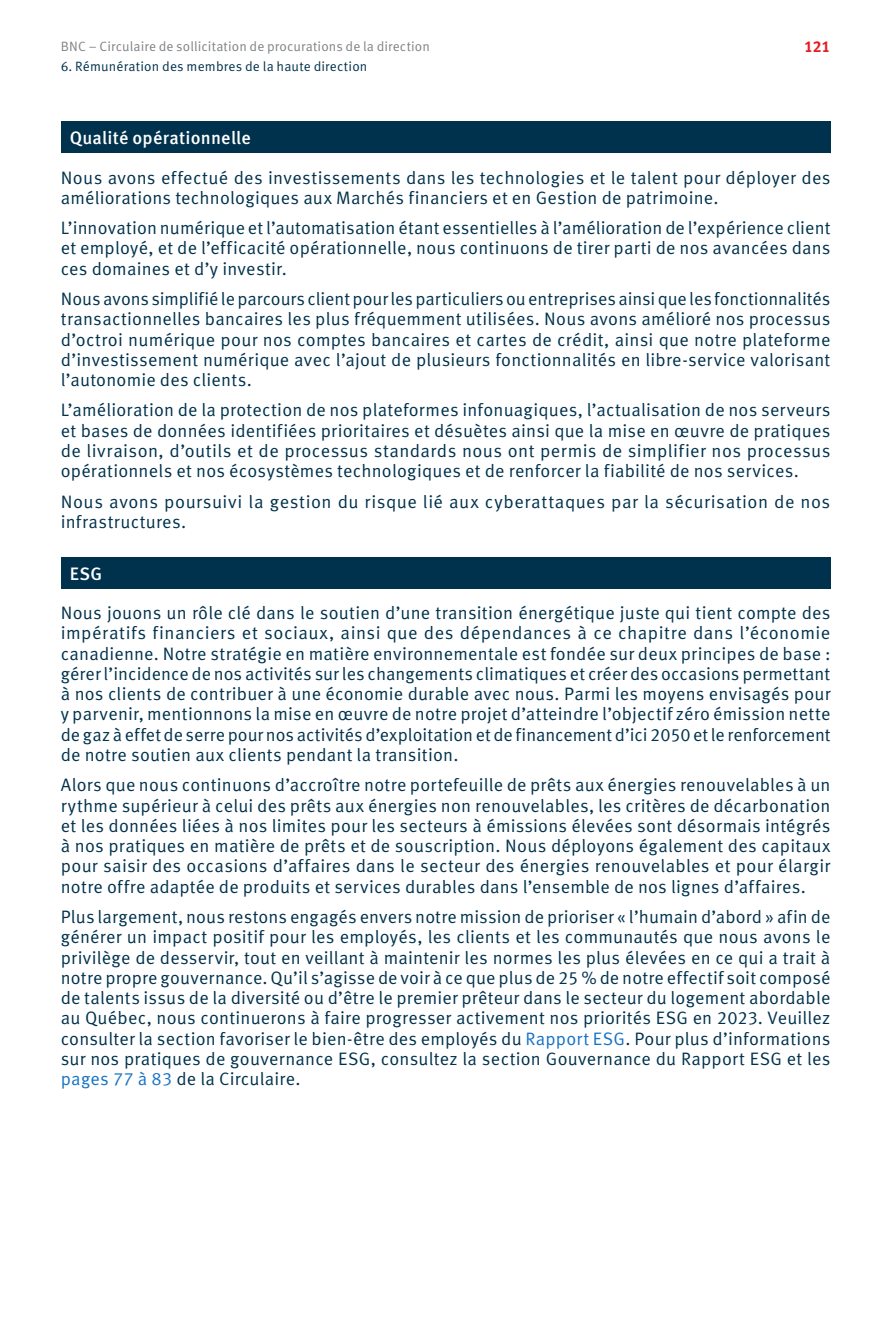
<style>
.page{position:relative;width:871px;height:1337px;background:#fff}
.page>*{position:absolute;margin:0;border:0;box-sizing:border-box;transform-origin:0 0}
.Texte{font:18px/20.2px "Meta Pro Norm";letter-spacing:.015em;color:#00324d;text-align:justify}
.Header_6_5_pt{font:500 18px "Meta Pro";letter-spacing:.015em;color:#fff}
.t1{font:700 15.75px "Meta Pro";color:#e41c23}
.t2{font:13.5px "Meta Pro Norm";letter-spacing:.005em;color:#808285}
.t3{font:13.5px "Meta Pro Norm";letter-spacing:.01em;color:#00324d}
.s1{color:#1572c5}
</style>
<div class="page">
<div style="left:61px;top:122px;width:769px;height:31px;background:#00324d"></div>
<hr style="left:830px;top:121px;width:1px;height:32px;background:#00324d">
<div style="left:61px;top:557px;width:769px;height:32px;background:#00324d"></div>
<hr style="left:830px;top:557px;width:1px;height:32px;background:#00324d">
<p class="t2" style="left:61px;top:36px;width:371px">BNC – Circulaire de sollicitation de procurations de la direction</p>
<p class="t3" style="left:61px;top:56px;width:308px">6. Rémunération des membres de la haute direction</p>
<p class="t1" style="left:804px;top:35px;width:28px">121</p>
<p class="Header_6_5_pt" style="left:70px;top:124px;width:183px">Qualité opérationnelle</p>
<p class="Texte" style="left:61px;top:166px;width:771px">Nous avons effectué des investissements dans les technologies et le talent pour déployer des améliorations technologiques aux Marchés financiers et en Gestion de patrimoine.</p>
<p class="Texte" style="left:61px;top:217px;width:771px">L’innovation numérique et l’automatisation étant essentielles à l’amélioration de l’expérience client et employé, et de l’efficacité opérationnelle, nous continuons de tirer parti de nos avancées dans ces domaines et d’y investir.</p>
<p class="Texte" style="left:61px;top:287px;width:771px">Nous avons simplifié le parcours client pour les particuliers ou entreprises ainsi que les fonctionnalités transactionnelles bancaires les plus fréquemment utilisées. Nous avons amélioré nos processus d’octroi numérique pour nos comptes bancaires et cartes de crédit, ainsi que notre plateforme d’investissement numérique avec l’ajout de plusieurs fonctionnalités en libre-service valorisant l’autonomie des clients.</p>
<p class="Texte" style="left:61px;top:399px;width:771px">L’amélioration de la protection de nos plateformes infonuagiques, l’actualisation de nos serveurs et bases de données identifiées prioritaires et désuètes ainsi que la mise en œuvre de pratiques de livraison, d’outils et de processus standards nous ont permis de simplifier nos processus opérationnels et nos écosystèmes technologiques et de renforcer la fiabilité de nos services.</p>
<p class="Texte" style="left:61px;top:490px;width:771px">Nous avons poursuivi la gestion du risque lié aux cyberattaques par la sécurisation de nos infrastructures.</p>
<p class="Header_6_5_pt" style="left:70px;top:559px;width:34px">ESG</p>
<p class="Texte" style="left:61px;top:601px;width:771px">Nous jouons un rôle clé dans le soutien d’une transition énergétique juste qui tient compte des impératifs financiers et sociaux, ainsi que des dépendances à ce chapitre dans l’économie canadienne. Notre stratégie en matière environnementale est fondée sur deux principes de base : gérer l’incidence de nos activités sur les changements climatiques et créer des occasions permettant à nos clients de contribuer à une économie durable avec nous. Parmi les moyens envisagés pour y parvenir, mentionnons la mise en œuvre de notre projet d’atteindre l’objectif zéro émission nette de gaz à effet de serre pour nos activités d’exploitation et de financement d’ici 2050 et le renforcement de notre soutien aux clients pendant la transition.</p>
<p class="Texte" style="left:61px;top:774px;width:771px">Alors que nous continuons d’accroître notre portefeuille de prêts aux énergies renouvelables à un rythme supérieur à celui des prêts aux énergies non renouvelables, les critères de décarbonation et les données liées à nos limites pour les secteurs à émissions élevées sont désormais intégrés à nos pratiques en matière de prêts et de souscription. Nous déployons également des capitaux pour saisir des occasions d’affaires dans le secteur des énergies renouvelables et pour élargir notre offre adaptée de produits et services durables dans l’ensemble de nos lignes d’affaires.</p>
<p class="Texte" style="left:61px;top:905px;width:771px">Plus largement, nous restons engagés envers notre mission de prioriser « l’humain d’abord » afin de générer un impact positif pour les employés, les clients et les communautés que nous avons le privilège de desservir, tout en veillant à maintenir les normes les plus élevées en ce qui a trait à notre propre gouvernance. Qu’il s’agisse de voir à ce que plus de 25 % de notre effectif soit composé de talents issus de la diversité ou d’être le premier prêteur dans le secteur du logement abordable au Québec, nous continuerons à faire progresser activement nos priorités ESG en 2023. Veuillez consulter la section favoriser le bien-être des employés du <span class="s1">Rapport ESG</span>. Pour plus d’informations sur nos pratiques de gouvernance ESG, consultez la section Gouvernance du Rapport ESG et les <span class="s1">pages 77 à 83</span> de la Circulaire.</p>
</div>
